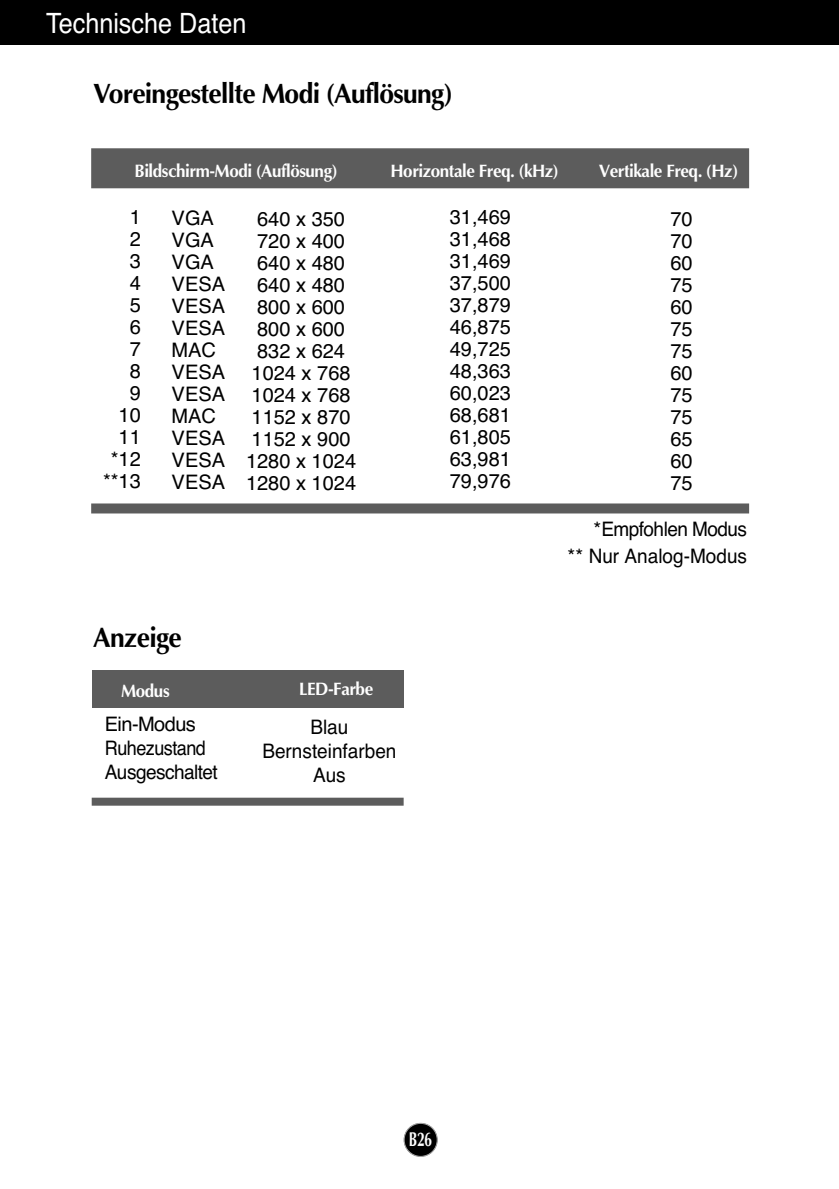
<style>
.page{position:relative;width:839px;height:1189px;background:#fff}
.page>*{position:absolute;margin:0;border:0;box-sizing:border-box;transform-origin:0 0}
.t1{font:700 28px "Optima";letter-spacing:-.03em;color:#000;scale:.95 1}
.t2{font:28px "Helvetica";color:#fff;scale:.9 1}
.t3{font:20px/22px "Helvetica";color:#000;text-align:justify}
.t4{font:20px/24px "Helvetica";letter-spacing:-.03em;color:#000}
.t5{font:20px/24px "Helvetica";color:#000;text-align:center;scale:.95 1}
.t6{font:700 20px "Optima";color:#fff;scale:.7 1}
.t7{font:700 18px "Optima";letter-spacing:-.03em;color:#fff;scale:.95 1}
</style>
<div class="page">
<div style="left:404px;top:1123px;width:33px;height:33px;background:#000;border-radius:50%"></div>
<div style="left:403px;top:1123px;width:34px;height:34px;border:2px solid #a5a5a5;border-radius:50%"></div>
<div style="left:0;top:0;width:839px;height:45px;background:#000"></div>
<div style="left:91px;top:148px;width:658px;height:40px;background:#5c5c5c"></div>
<div style="left:91px;top:503px;width:658px;height:10px;background:#5c5c5c"></div>
<div style="left:92px;top:670px;width:311px;height:38px;background:#5c5c5c"></div>
<div style="left:92px;top:797px;width:311px;height:8px;background:#5c5c5c"></div>
<h1 class="t2" style="left:46px;top:13px;width:224px">Technische Daten</h1>
<h1 class="t1" style="left:93px;top:81px;width:380px">Voreingestellte Modi (Auflösung)</h1>
<p class="t7" style="left:134px;top:163px;width:215px">Bildschirm-Modi (Auflösung)</p>
<p class="t7" style="left:390px;top:163px;width:178px">Horizontale Freq. (kHz)</p>
<p class="t7" style="left:599px;top:163px;width:148px">Vertikale Freq. (Hz)</p>
<p class="t3" style="left:103px;top:208px;width:39px;text-align:right">1<br>2<br>3<br>4<br>5<br>6<br>7<br>8<br>9<br>10<br>11 *12 **13</p>
<p class="t3" style="left:246px;top:210px;width:112px;text-align:center">640 x 350<br>720 x 400<br>640 x 480<br>640 x 480<br>800 x 600<br>800 x 600<br>832 x 624<br>1024 x 768<br>1024 x 768<br>1152 x 870<br>1152 x 900<br>1280 x 1024<br>1280 x 1024</p>
<p class="t3" style="left:450px;top:208px;width:63px">31,469<br>31,468<br>31,469<br>37,500<br>37,879<br>46,875<br>49,725<br>48,363<br>60,023<br>68,681<br>61,805<br>63,981<br>79,976</p>
<p class="t3" style="left:670px;top:210px;width:24px">70<br>70<br>60<br>75<br>60<br>75<br>75<br>60<br>75<br>75<br>65<br>60<br>75</p>
<p class="t3" style="left:172px;top:209px;width:55px;text-align:left">VGA<br>VGA<br>VGA<br>VESA<br>VESA<br>VESA<br>MAC<br>VESA<br>VESA<br>MAC<br>VESA<br>VESA<br>VESA</p>
<h1 class="t1" style="left:93px;top:626px;width:95px">Anzeige</h1>
<p class="t7" style="left:121px;top:683px;width:53px">Modus</p>
<p class="t7" style="left:299px;top:681px;width:79px">LED-Farbe</p>
<p class="t4" style="left:105px;top:714px;width:114px">Ein-Modus<br>Ruhezustand<br>Ausgeschaltet</p>
<p class="t5" style="left:262px;top:717px;width:143px">Blau<br>Bernsteinfarben<br>Aus</p>
<p class="t4" style="left:567px;top:517px;width:181px;line-height:27.6px;text-align:right">*Empfohlen Modus<br>** Nur Analog-Modus</p>
<p class="t6" style="left:409px;top:1131px;width:35px">B26</p>
</div>
